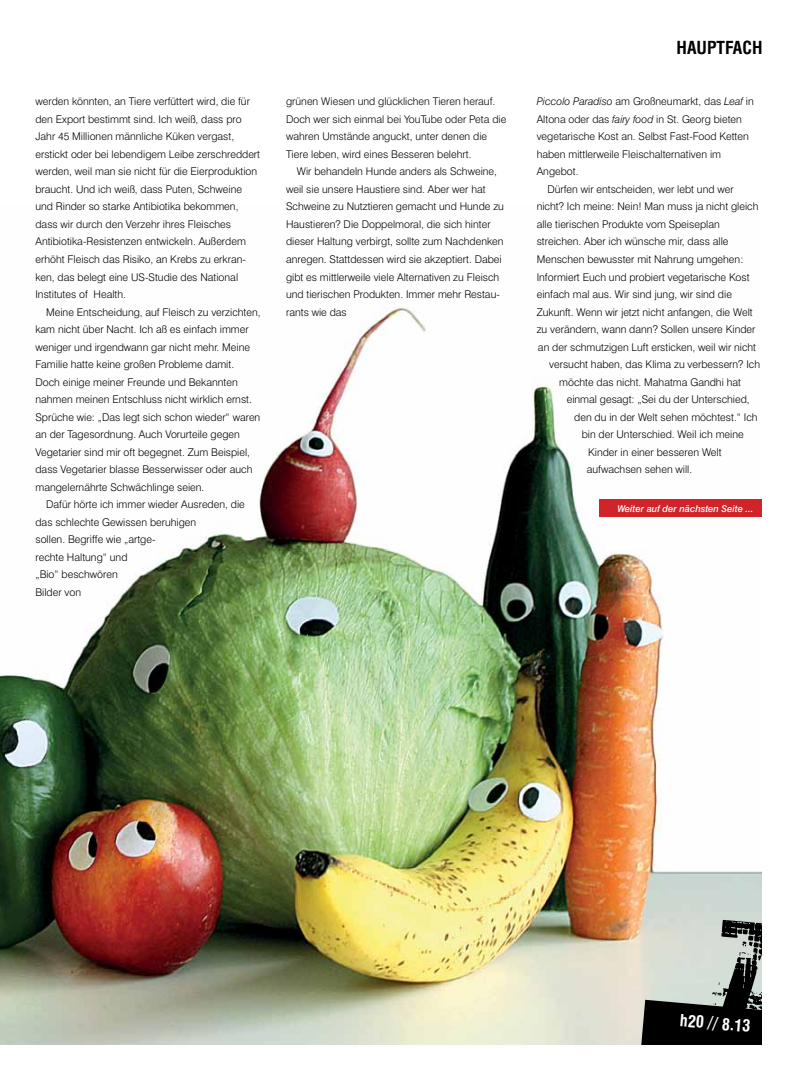
<style>
.page{position:relative;width:798px;height:1081px;background:#fff}
.page>*{position:absolute;margin:0;border:0;box-sizing:border-box;transform-origin:0 0}
.t1{font:700 condensed 17.5px "Swiss 721 BT";color:#000}
.t2{font:700 condensed 16.25px "Swiss 721 BT";color:#fff}
.Fließtext_mit_Einzug{font:300 10.62px/17.5px "Swiss 721 BT";color:#000}
.Fließtext_mit_Einzug-2{font:italic 500 9.38px "Swiss 721 BT";color:#fff}
.s1{font-style:italic}
</style>
<div class="page">
<img style="left:0;top:306px;width:762px;height:739px">
<div style="left:599px;top:499px;width:181px;height:18px;background:#d2232a"></div>
<div style="left:762px;top:0;width:35px;height:1081px;background:#fff"></div>
<svg style="left:639px;top:919px;width:123px;height:126px;background:#949993"></svg>
<p class="Fließtext_mit_Einzug" style="left:35px;top:93px;width:226px">werden könnten, an Tiere verfüttert wird, die für den Export bestimmt sind. Ich weiß, dass pro Jahr 45 Millionen männliche Küken vergast, erstickt oder bei lebendigem Leibe zerschreddert werden, weil man sie nicht für die Eierproduktion braucht. Und ich weiß, dass Puten, Schweine und Rinder so starke Antibiotika bekommen, dass wir durch den Verzehr ihres Fleisches Antibiotika-Resistenzen entwickeln. Außerdem erhöht Fleisch das Risiko, an Krebs zu erkran&shy;ken, das belegt eine US-Studie des National Institutes of Health.</p>
<p class="Fließtext_mit_Einzug" style="left:35px;top:303px;width:226px;text-indent:11px">Meine Entscheidung, auf Fleisch zu verzichten, kam nicht über Nacht. Ich aß es einfach immer weniger und irgendwann gar nicht mehr. Meine Familie hatte keine großen Probleme damit.<br>Doch einige meiner Freunde und Bekannten nahmen meinen Entschluss nicht wirklich ernst.<br>Sprüche wie: „Das legt sich schon wieder“ waren an der Tagesordnung. Auch Vorurteile gegen Vegetarier sind mir oft begegnet. Zum Beispiel, dass Vegetarier blasse Besserwisser oder auch mangelernährte Schwächlinge seien.</p>
<p class="Fließtext_mit_Einzug" style="left:35px;top:495px;width:211px;text-indent:11px">Dafür hörte ich immer wieder Ausreden, die das schlechte Gewissen beruhigen<br>sollen. Begriffe wie „artge-<br>rechte Haltung“ und<br>„Bio“ beschwören<br>Bilder von</p>
<p class="Fließtext_mit_Einzug" style="left:286px;top:93px;width:222px">grünen Wiesen und glücklichen Tieren herauf.<br>Doch wer sich einmal bei YouTube oder Peta die wahren Umstände anguckt, unter denen die Tiere leben, wird eines Besseren belehrt.</p>
<p class="Fließtext_mit_Einzug" style="left:286px;top:163px;width:219px;text-indent:11px">Wir behandeln Hunde anders als Schweine, weil sie unsere Haustiere sind. Aber wer hat Schweine zu Nutztieren gemacht und Hunde zu Haustieren? Die Doppelmoral, die sich hinter dieser Haltung verbirgt, sollte zum Nachdenken anregen. Stattdessen wird sie akzeptiert. Dabei gibt es mittlerweile viele Alternativen zu Fleisch und tierischen Produkten. Immer mehr Restau&shy;rants wie das</p>
<p class="t1" style="left:676px;top:37px;width:87px">HAUPTFACH</p>
<p class="Fließtext_mit_Einzug" style="left:536px;top:93px;width:218px"><span class="s1">Piccolo Paradiso</span> am Großneumarkt, das <span class="s1">Leaf</span> in Altona oder das <span class="s1">fairy food</span> in St. Georg bieten vegetarische Kost an. Selbst Fast-Food Ketten haben mittlerweile Fleischalternativen im Angebot.</p>
<p class="Fließtext_mit_Einzug" style="left:547px;top:180px;width:188px">Dürfen wir entscheiden, wer lebt und wer</p>
<p class="Fließtext_mit_Einzug" style="left:536px;top:198px;width:223px">nicht? Ich meine: Nein! Man muss ja nicht gleich</p>
<p class="Fließtext_mit_Einzug" style="left:536px;top:215px;width:184px">alle tierischen Produkte vom Speiseplan</p>
<p class="Fließtext_mit_Einzug" style="left:536px;top:233px;width:193px">streichen. Aber ich wünsche mir, dass alle</p>
<p class="Fließtext_mit_Einzug" style="left:536px;top:250px;width:208px">Menschen bewusster mit Nahrung umgehen:</p>
<p class="Fließtext_mit_Einzug" style="left:536px;top:268px;width:214px">Informiert Euch und probiert vegetarische Kost</p>
<p class="Fließtext_mit_Einzug" style="left:536px;top:285px;width:197px">einfach mal aus. Wir sind jung, wir sind die</p>
<p class="Fließtext_mit_Einzug" style="left:536px;top:303px;width:217px">Zukunft. Wenn wir jetzt nicht anfangen, die Welt</p>
<p class="Fließtext_mit_Einzug" style="left:536px;top:320px;width:220px">zu verändern, wann dann? Sollen unsere Kinder</p>
<p class="Fließtext_mit_Einzug" style="left:537px;top:338px;width:219px">an der schmutzigen Luft ersticken, weil wir nicht</p>
<p class="Fließtext_mit_Einzug" style="left:549px;top:355px;width:212px">versucht haben, das Klima zu verbessern? Ich</p>
<p class="Fließtext_mit_Einzug" style="left:559px;top:373px;width:183px">möchte das nicht. Mahatma Gandhi hat</p>
<p class="Fließtext_mit_Einzug" style="left:566px;top:390px;width:184px">einmal gesagt: „Sei du der Unterschied,</p>
<p class="Fließtext_mit_Einzug" style="left:574px;top:408px;width:185px">den du in der Welt sehen möchtest.“ Ich</p>
<p class="Fließtext_mit_Einzug" style="left:581px;top:425px;width:163px">bin der Unterschied. Weil ich meine</p>
<p class="Fließtext_mit_Einzug" style="left:587px;top:443px;width:135px">Kinder in einer besseren Welt</p>
<p class="Fließtext_mit_Einzug" style="left:586px;top:460px;width:107px">aufwachsen sehen will.</p>
<p class="Fließtext_mit_Einzug-2" style="left:617px;top:503px;width:137px">Weiter auf der nächsten Seite ...</p>
<h2 class="t2" style="left:680px;top:1010px;width:72px;rotate:5deg">h20 // 8.13</h2>
</div>
